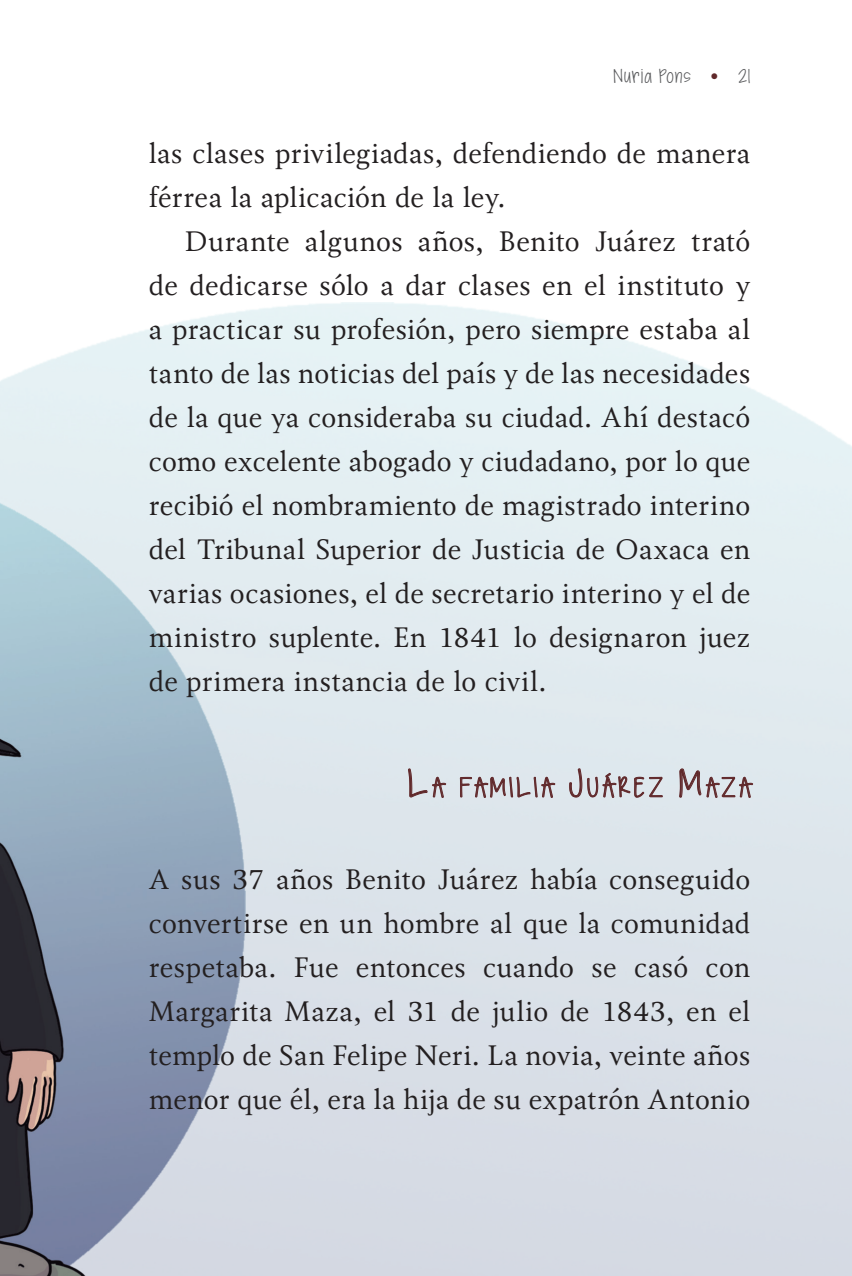
<style>
.page{position:relative;width:852px;height:1276px;background:#fff}
.page>*{position:absolute;margin:0;border:0;box-sizing:border-box;transform-origin:0 0}
.t1{font:28px/44px "Soberana Texto";letter-spacing:.01em;color:#231f20;text-align:justify}
.t2{font:25.2px "KG Seven Sixteen";letter-spacing:.16em;color:#60282a}
.t3{font:18px "KG Seven Sixteen";letter-spacing:.085em;color:#57585a}
.s1{font-family:"Minion Pro";font-size:22px;color:#60282a}
.s2{font-size:36px}
</style>
<div class="page">
<img style="left:0;top:302px;width:851px;height:973px">
<svg style="left:407px;top:767px;width:39px;height:44px;background:#cfd1d6"></svg>
<svg style="left:459px;top:761px;width:96px;height:56px;background:#d1d3d8"></svg>
<svg style="left:568px;top:755px;width:95px;height:56px;background:#d0d2d8"></svg>
<svg style="left:678px;top:765px;width:75px;height:46px;background:#cdcdd2"></svg>
<p class="t3" style="left:613px;top:62px;width:138px">Nuria Pons <span class="s1">•</span> 21</p>
<p class="t1" style="left:149px;top:131px;width:602px">las clases privilegiadas, defendiendo de manera férrea la aplicación de la ley.</p>
<p class="t1" style="left:149px;top:219px;width:602px;text-indent:36px">Durante algunos años, Benito Juárez trató de dedicarse sólo a dar clases en el instituto y a practicar su profesión, pero siempre estaba al tanto de las noticias del país y de las necesidades de la que ya consideraba su ciudad. Ahí destacó como excelente abogado y ciudadano, por lo que recibió el nombramiento de magistrado interino del Tribunal Superior de Justicia de Oaxaca en varias ocasiones, el de secretario interino y el de ministro suplente. En 1841 lo designaron juez de primera instancia de lo civil.</p>
<p class="t2" style="left:408px;top:768px;width:343px"><span class="s2">L</span>A FAMILIA <span class="s2">J</span>UÁREZ <span class="s2">M</span>AZA</p>
<p class="t1" style="left:149px;top:857px;width:603px">A sus 37 años Benito Juárez había conseguido convertirse en un hombre al que la comunidad respetaba. Fue entonces cuando se casó con Margarita Maza, el 31 de julio de 1843, en el templo de San Felipe Neri. La novia, veinte años menor que él, era la hija de su expatrón Antonio</p>
</div>
